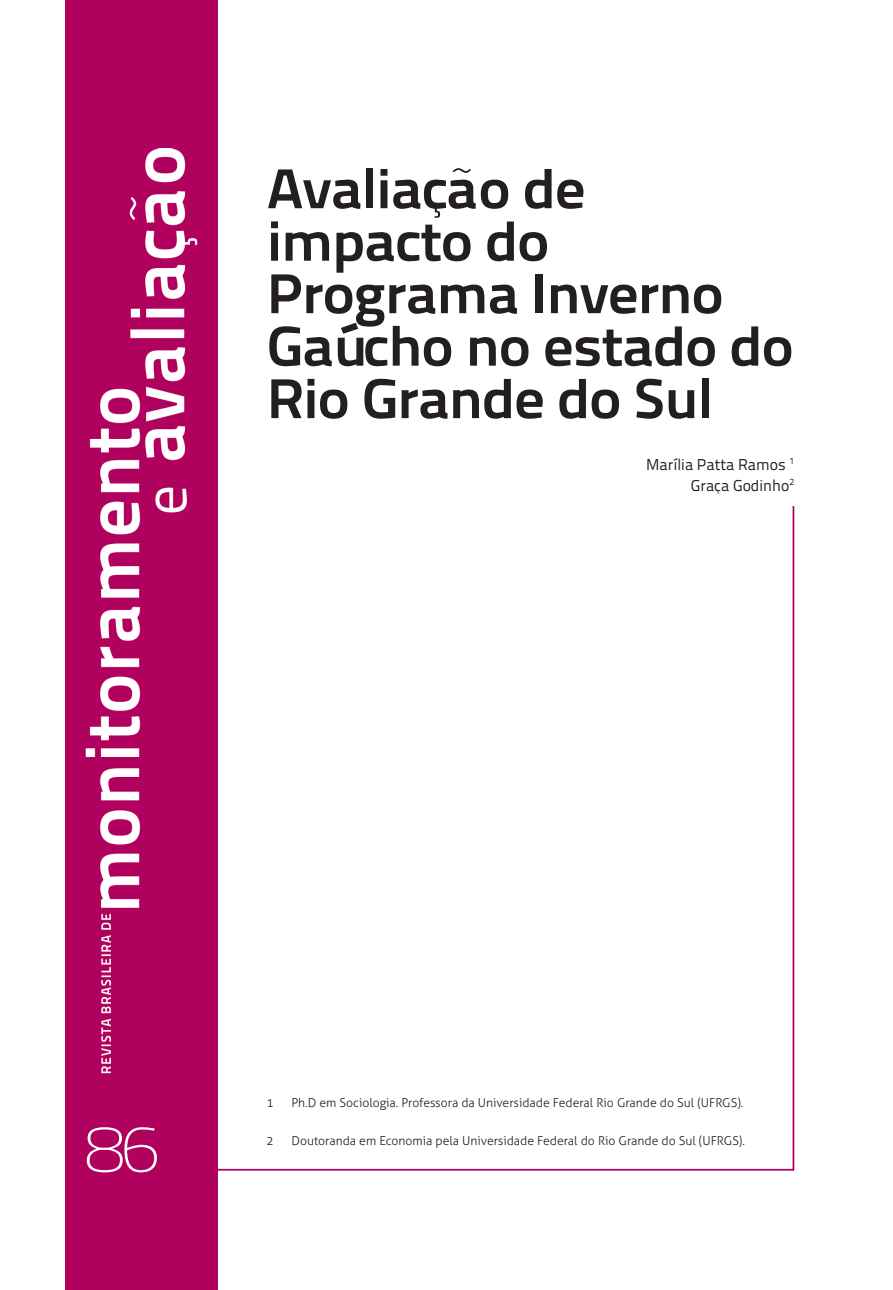
<style>
.page{position:relative;width:893px;height:1290px;background:#fff}
.page>*{position:absolute;margin:0;border:0;box-sizing:border-box;transform-origin:0 0}
.t1{font:66.5px "Titillium Text 15 L 1 wt";color:#fff;scale:1.09 1}
.t2{font:56px/52.5px "Titillium Text 15 L 800 wt";letter-spacing:-.02em;color:#231f20;scale:1.09 1}
.t3{font:15.75px/21px "Titillium Text 15 L 400 wt";color:#231f20;text-align:right}
.t4{font:300 12.25px "Aller";color:#231f20}
</style>
<div class="page">
<div style="left:65px;top:0;width:152px;height:1290px;background:#b1015e"></div>
<img style="left:86px;top:149px;width:132px;height:924px">
<hr style="left:793px;top:506px;width:1px;height:664px;background:#b1015e">
<hr style="left:214px;top:1169px;width:580px;height:1px;background:#b1015e">
<h2 class="t2" style="left:267px;top:162px;width:485px">Avaliação de impacto do<br>Programa Inverno<br>Gaúcho no estado do<br>Rio Grande do Sul</h2>
<p class="t3" style="left:646px;top:453px;width:150px">Marília Patta Ramos <sup>1<br></sup>Graça Godinho<sup>2</sup></p>
<h1 class="t1" style="left:85px;top:1109px;width:70px">86</h1>
<p class="t4" style="left:267px;top:1095px;width:9px">1</p>
<p class="t4" style="left:291px;top:1095px;width:453px">Ph.D em Sociologia. Professora da Universidade Federal Rio Grande do Sul (UFRGS).</p>
<p class="t4" style="left:267px;top:1133px;width:9px">2</p>
<p class="t4" style="left:291px;top:1133px;width:455px">Doutoranda em Economia pela Universidade Federal do Rio Grande do Sul (UFRGS).</p>
</div>
